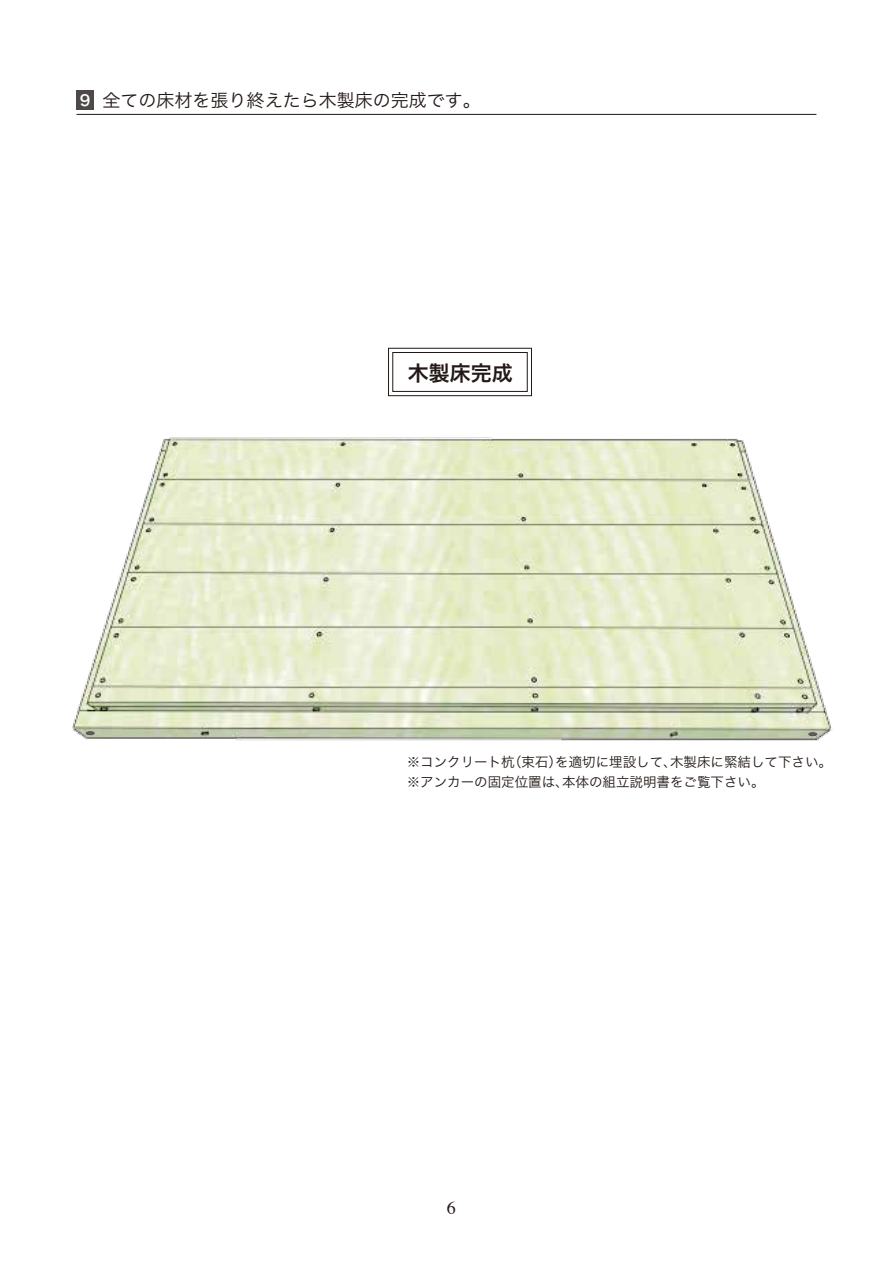
<style>
.page{position:relative;width:893px;height:1263px;background:#fff}
.page>*{position:absolute;margin:0;border:0;box-sizing:border-box;transform-origin:0 0}
.t1{font:21px "Hira Kaku Pro W6";color:#221815}
.t2{font:18px "Hira Kaku Pro W3";color:#221815}
.t3{font:18px "Times";color:#221815}
.t4{font:15px "Hira Kaku Pro W6";color:#fff}
.t5{font:13.5px "Hira Kaku Pro W3";color:#221815}
.s1{font-family:"Koz Go Pr 6 N"}
</style>
<div class="page">
<img style="left:72px;top:396px;width:760px;height:345px">
<hr style="left:77px;top:114px;width:739px;height:1px;background:#221815">
<div style="left:388px;top:348px;width:144px;height:48px;background:#fff;border:1px solid #221815"></div>
<div style="left:393px;top:352px;width:134px;height:40px;background:#fff;border:1px solid #221815"></div>
<div style="left:77px;top:90px;width:17px;height:20px;background:#4c4948"></div>
<svg style="left:86px;top:731px;width:8px;height:4px"></svg>
<svg style="left:809px;top:732px;width:8px;height:4px"></svg>
<p class="t4" style="left:80px;top:87px;width:12px">9</p>
<h2 class="t2" style="left:103px;top:84px;width:379px">全ての床材を張り終えたら木製床の完成です。</h2>
<h1 class="t1" style="left:408px;top:354px;width:106px">木製床完成</h1>
<p class="t5" style="left:407px;top:750px;width:427px"><span class="s1">※</span>コンクリート杭（束石）を適切に埋設して、木製床に緊結して下さい。</p>
<p class="t5" style="left:407px;top:770px;width:359px"><span class="s1">※</span>アンカーの固定位置は、本体の組立説明書をご覧下さい。</p>
<h2 class="t3" style="left:447px;top:1200px;width:10px">6</h2>
</div>
